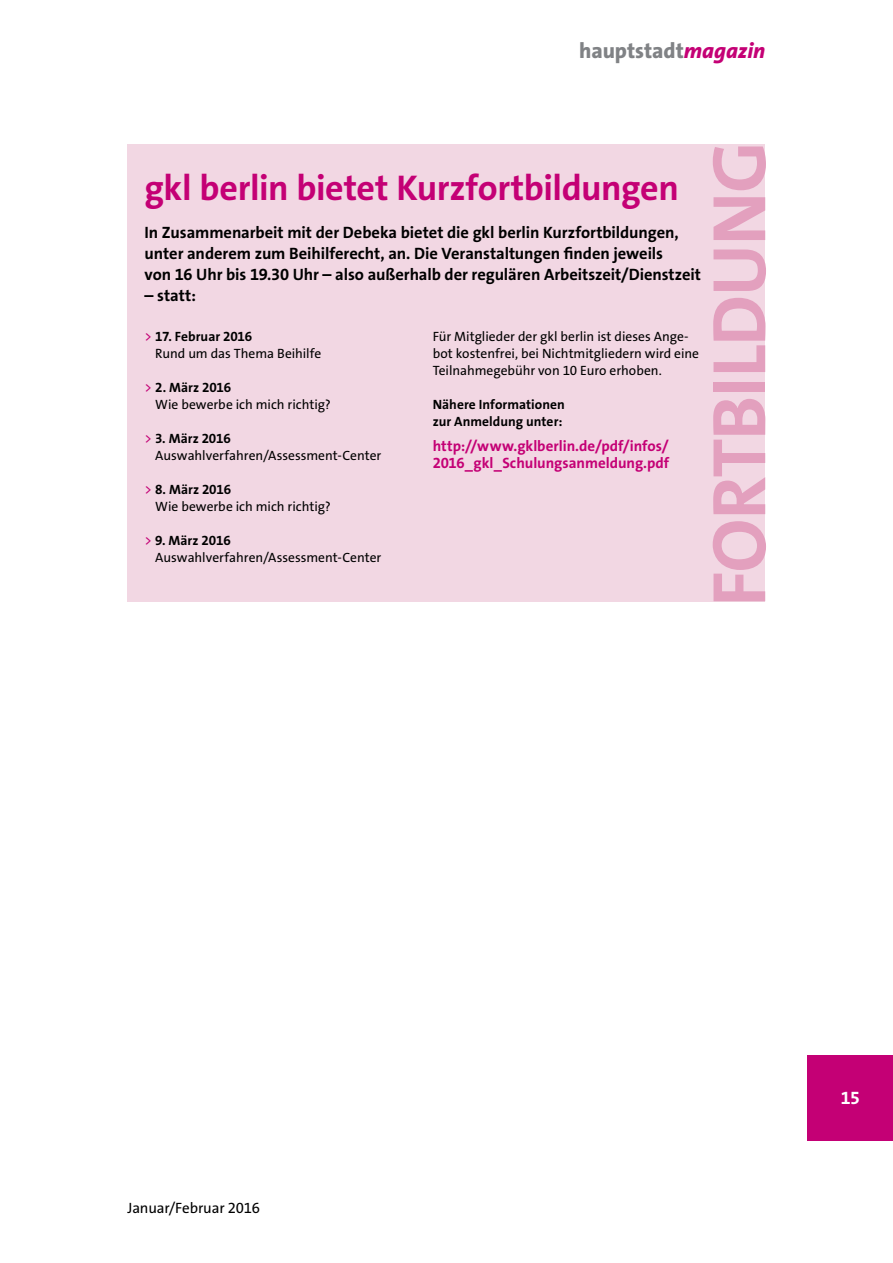
<style>
.page{position:relative;width:893px;height:1263px;background:#fff}
.page>*{position:absolute;margin:0;border:0;box-sizing:border-box;transform-origin:0 0}
.t1{font:700 76.5px "The Sans Os F";letter-spacing:-.015em;color:#e3a0be}
.t2{font:700 36px "The Sans Os F";letter-spacing:-.015em;color:#c40075}
.t3{font:800 21.75px "The Sans Os F";letter-spacing:-.005em;color:#808285}
.t4{font:700 18px "The Sans Os F";color:#fff}
.t5{font:700 16.5px/21px "The Sans Os F";letter-spacing:-.005em;color:#000}
.t6{font:700 15px/17px "The Sans Os F";color:#c40075}
.t7{font:15px "The Sans Os F";letter-spacing:-.01em;color:#000}
.t8{font:13.5px/17px "The Sans Os F";color:#000}
.t9{font:700 13.5px/17px "The Sans Os F";letter-spacing:.005em;color:#000}
.s1{font-style:italic;color:#c40075}
.s2{color:#c40075}
.s3{font-weight:700}
</style>
<div class="page">
<div style="left:128px;top:145px;width:637px;height:457px;background:#f2d7e3"></div>
<div style="left:808px;top:1056px;width:85px;height:85px;background:#c40075"></div>
<h3 class="t3" style="left:579px;top:37px;width:188px">hauptstadt<span class="s1">magazin</span></h3>
<h2 class="t2" style="left:145px;top:165px;width:536px">gkl berlin bietet Kurzfortbildungen</h2>
<p class="t5" style="left:145px;top:222px;width:558px">In Zusammenarbeit mit der Debeka bietet die gkl berlin Kurzfortbildungen, unter anderem zum Beihilferecht, an. Die Veranstaltungen finden jeweils<br>von 16 Uhr bis 19.30 Uhr – also außerhalb der regulären Arbeitszeit/Dienstzeit</p>
<p class="t5" style="left:145px;top:285px;width:53px">– statt:</p>
<p class="t8" style="left:155px;top:328px;width:168px;text-indent:-11px"><span class="s2">&gt;</span> <span class="s3">17. Februar 2016<br></span>Rund um das Thema Beihilfe</p>
<p class="t8" style="left:155px;top:379px;width:177px;text-indent:-11px"><span class="s2">&gt;</span> <span class="s3">2. März 2016<br></span>Wie bewerbe ich mich richtig?</p>
<p class="t8" style="left:155px;top:430px;width:228px;text-indent:-11px"><span class="s2">&gt;</span> <span class="s3">3. März 2016<br></span>Auswahlverfahren/Assessment-Center</p>
<p class="t8" style="left:155px;top:481px;width:177px;text-indent:-11px"><span class="s2">&gt;</span> <span class="s3">8. März 2016<br></span>Wie bewerbe ich mich richtig?</p>
<p class="t8" style="left:155px;top:532px;width:228px;text-indent:-11px"><span class="s2">&gt;</span> <span class="s3">9. März 2016<br></span>Auswahlverfahren/Assessment-Center</p>
<p class="t8" style="left:433px;top:328px;width:268px">Für Mitglieder der gkl berlin ist dieses Ange&shy;bot kostenfrei, bei Nichtmitgliedern wird eine<br>Teilnahmegebühr von 10 Euro erhoben.</p>
<p class="t9" style="left:433px;top:396px;width:134px">Nähere Informationen zur Anmeldung unter:</p>
<p class="t6" style="left:433px;top:438px;width:238px">http://www.gklberlin.de/pdf/infos/<br>2016_gkl_Schulungsanmeldung.pdf</p>
<h1 class="t1" style="left:690px;top:607px;width:467px;rotate:-90deg">FORTBILDUNG</h1>
<p class="t7" style="left:128px;top:1198px;width:134px">Januar/Februar 2016</p>
<h3 class="t4" style="left:841px;top:1087px;width:21px">15</h3>
</div>
